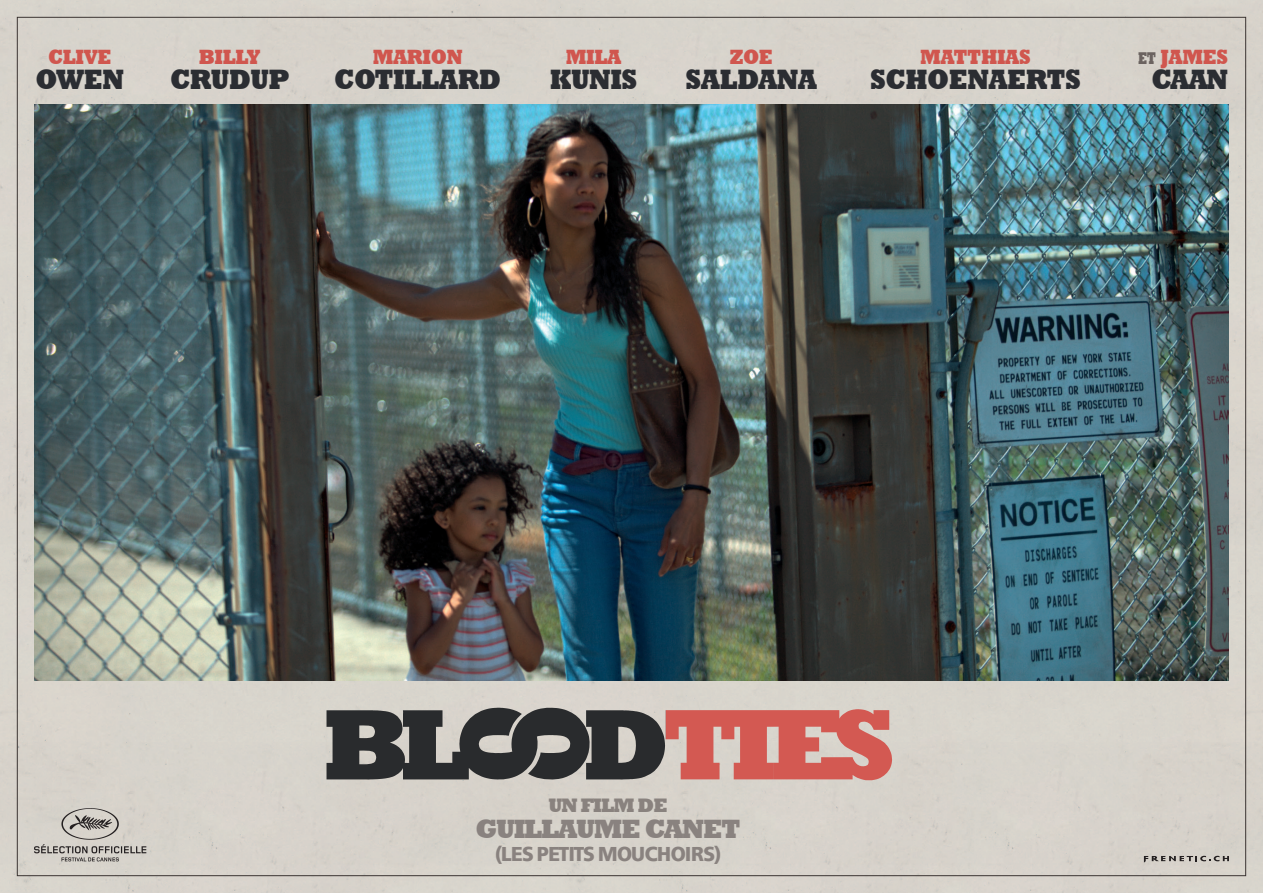
<style>
.page{position:relative;width:1263px;height:893px;background:#fff}
.page>*{position:absolute;margin:0;border:0;box-sizing:border-box;transform-origin:0 0}
.t1{font:800 28.8px "Rockwell";letter-spacing:-.02em;color:#2b2d32;scale:.89 1}
.t2{font:800 27.15px "Rockwell";letter-spacing:-.05em;color:#89827f;scale:.96 1}
.t3{font:800 21.15px "Rockwell";letter-spacing:-.02em;color:#d0564e;scale:.89 1}
.t4{font:900 19.95px "Frutiger BQ";letter-spacing:-.03em;color:#89827f;scale:.96 1}
.t5{font:800 19.95px "Rockwell";letter-spacing:-.05em;color:#89827e;scale:.96 1}
.t6{font:800 17.4px "Rockwell";color:#6b6360;scale:.7 1}
</style>
<div class="page">
<img style="left:0;top:0;width:1263px;height:893px">
<img style="left:34px;top:105px;width:1195px;height:575px">
<svg style="left:1144px;top:856px;width:85px;height:7px"></svg>
<img style="left:30px;top:793px;width:120px;height:85px">
<img style="left:326px;top:708px;width:244px;height:72px">
<p class="t3" style="left:48px;top:45px;width:73px">CLIVE</p>
<p class="t1" style="left:35px;top:63px;width:101px">OWEN</p>
<p class="t3" style="left:199px;top:45px;width:71px">BILLY</p>
<p class="t1" style="left:170px;top:63px;width:136px">CRUDUP</p>
<p class="t3" style="left:373px;top:45px;width:103px">MARION</p>
<p class="t1" style="left:334px;top:63px;width:189px">COTILLARD</p>
<p class="t3" style="left:566px;top:45px;width:64px">MILA</p>
<p class="t1" style="left:550px;top:63px;width:100px">KUNIS</p>
<p class="t3" style="left:730px;top:45px;width:50px">ZOE</p>
<p class="t6" style="left:1138px;top:48px;width:27px">ET</p>
<p class="t1" style="left:685px;top:63px;width:150px">SALDANA</p>
<p class="t3" style="left:920px;top:45px;width:126px">MATTHIAS</p>
<p class="t1" style="left:870px;top:63px;width:238px">SCHOENAERTS</p>
<p class="t3" style="left:1160px;top:45px;width:78px">JAMES</p>
<p class="t1" style="left:1152px;top:63px;width:88px">CAAN</p>
<p class="t5" style="left:548px;top:794px;width:126px">UN FILM DE</p>
<p class="t2" style="left:475px;top:813px;width:278px">GUILLAUME CANET</p>
<p class="t4" style="left:495px;top:842px;width:237px">(LES PETITS MOUCHOIRS)</p>
</div>
